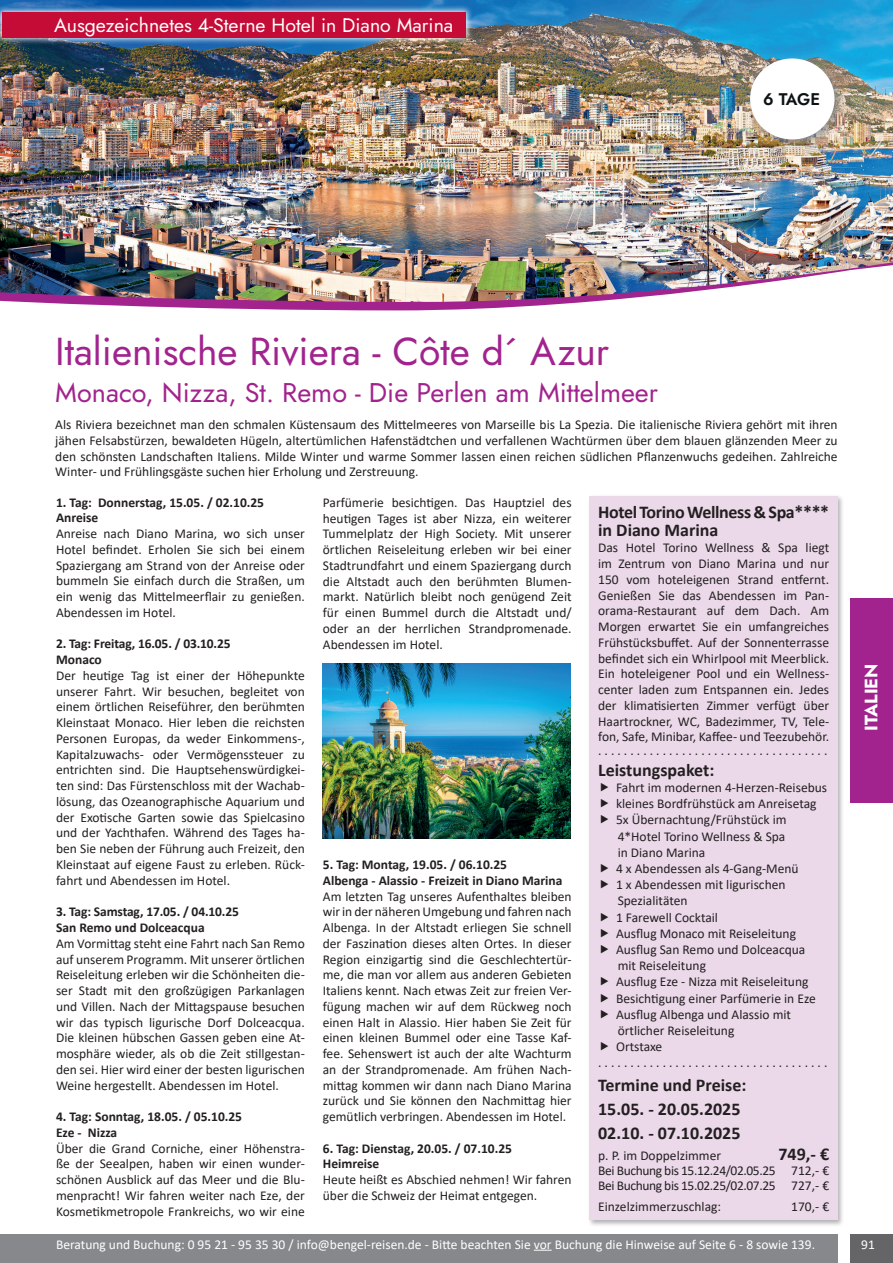
<style>
.page{position:relative;width:893px;height:1263px;background:#fff}
.page>*{position:absolute;margin:0;border:0;box-sizing:border-box;transform-origin:0 0}
.t1{font:39px "Jost";color:#a2238e}
.t2{font:27px "Jost";color:#a2238e}
.t3{font:19.5px "Jost";color:#fff}
.t4{font:700 18px/24px "Calibri";color:#231f20}
.t5{font:700 18px/18px "Calibri";letter-spacing:-.02em;color:#231f20}
.t6{font:18px "Jost";color:#fff}
.t7{font:16.8px "Jost";color:#0d1214}
.t8{font:13.5px/15.8px "Calibri";color:#231f20;text-align:justify}
.t9{font:700 13.5px/15.8px "Calibri";color:#231f20}
.t10{font:13.5px "Calibri";color:#fff}
.t11{font:13.5px/15px "Calibri";letter-spacing:-.03em;color:#231f20}
</style>
<div class="page">
<img style="left:0;top:0;width:893px;height:255px">
<svg style="left:0;top:264px;width:893px;height:575px"></svg>
<img style="left:323px;top:663px;width:247px;height:175px">
<div style="left:0;top:5px;width:473px;height:40px;background:#fff;opacity:.9"></div>
<div style="left:2px;top:12px;width:464px;height:25px;background:#c40c37"></div>
<div style="left:587px;top:494px;width:257px;height:733px;background:#656568;opacity:.5"></div>
<div style="left:590px;top:496px;width:248px;height:724px;background:#ebd9ea"></div>
<div style="left:0;top:1234px;width:838px;height:29px;background:#86888b"></div>
<div style="left:850px;top:1234px;width:43px;height:29px;background:#656568"></div>
<svg style="left:534px;top:1250px;width:18px;height:1px"></svg>
<div style="left:745px;top:53px;width:101px;height:97px;background:#86888b;opacity:.75"></div>
<div style="left:750px;top:58px;width:84px;height:81px;background:#fff;border-radius:50%"></div>
<div style="left:850px;top:598px;width:43px;height:205px;background:#a2238e"></div>
<h3 class="t3" style="left:54px;top:11px;width:400px">Ausgezeichnetes 4-Sterne Hotel in Diano Marina</h3>
<p class="t7" style="left:763px;top:88px;width:58px">6 TAGE</p>
<h1 class="t1" style="left:55px;top:325px;width:555px">Italienische Riviera - Côte d´ Azur</h1>
<h2 class="t2" style="left:55px;top:375px;width:604px">Monaco, Nizza, St. Remo - Die Perlen am Mittelmeer</h2>
<p class="t8" style="left:55px;top:416px;width:784px">Als Riviera bezeichnet man den schmalen Küstensaum des Mittelmeeres von Marseille bis La Spezia. Die italienische Riviera gehört mit ihren jähen Felsabstürzen, bewaldeten Hügeln, altertümlichen Hafenstädtchen und verfallenen Wachtürmen über dem blauen glänzenden Meer zu den schönsten Landschaften Italiens. Milde Winter und warme Sommer lassen einen reichen südlichen Pflanzenwuchs gedeihen. Zahlreiche Winter- und Frühlingsgäste suchen hier Erholung und Zerstreuung.</p>
<p class="t9" style="left:56px;top:494px;width:210px">1. Tag: Donnerstag, 15.05. / 02.10.25<br>Anreise</p>
<p class="t8" style="left:56px;top:525px;width:250px">Anreise nach Diano Marina, wo sich unser Hotel befindet. Erholen Sie sich bei einem Spaziergang am Strand von der Anreise oder bummeln Sie einfach durch die Straßen, um ein wenig das Mittelmeerflair zu genießen.<br>Abendessen im Hotel.</p>
<p class="t9" style="left:56px;top:636px;width:176px">2. Tag: Freitag, 16.05. / 03.10.25<br>Monaco</p>
<p class="t8" style="left:56px;top:667px;width:250px">Der heutige Tag ist einer der Höhepunkte unserer Fahrt. Wir besuchen, begleitet von einem örtlichen Reiseführer, den berühmten Kleinstaat Monaco. Hier leben die reichsten Personen Europas, da weder Einkommens-, Kapitalzuwachs- oder Vermögenssteuer zu entrichten sind. Die Hauptsehenswürdigkei&shy;ten sind: Das Fürstenschloss mit der Wachab&shy;lösung, das Ozeanographische Aquarium und der Exotische Garten sowie das Spielcasino und der Yachthafen. Während des Tages ha&shy;ben Sie neben der Führung auch Freizeit, den Kleinstaat auf eigene Faust zu erleben. Rück&shy;fahrt und Abendessen im Hotel.</p>
<p class="t9" style="left:56px;top:904px;width:184px">3. Tag: Samstag, 17.05. / 04.10.25<br>San Remo und Dolceacqua</p>
<p class="t8" style="left:56px;top:935px;width:250px">Am Vormittag steht eine Fahrt nach San Remo auf unserem Programm. Mit unserer örtlichen Reiseleitung erleben wir die Schönheiten die&shy;ser Stadt mit den großzügigen Parkanlagen und Villen. Nach der Mittagspause besuchen wir das typisch ligurische Dorf Dolceacqua.<br>Die kleinen hübschen Gassen geben eine At&shy;mosphäre wieder, als ob die Zeit stillgestan&shy;den sei. Hier wird einer der besten ligurischen Weine hergestellt. Abendessen im Hotel.</p>
<p class="t9" style="left:56px;top:1108px;width:188px">4. Tag: Sonntag, 18.05. / 05.10.25<br>Eze - Nizza</p>
<p class="t8" style="left:56px;top:1140px;width:250px">Über die Grand Corniche, einer Höhenstra&shy;ße der Seealpen, haben wir einen wunder&shy;schönen Ausblick auf das Meer und die Blu&shy;menpracht! Wir fahren weiter nach Eze, der Kosmetikmetropole Frankreichs, wo wir eine</p>
<p class="t8" style="left:323px;top:494px;width:250px">Parfümerie besichtigen. Das Hauptziel des heutigen Tages ist aber Nizza, ein weiterer Tummelplatz der High Society. Mit unserer örtlichen Reiseleitung erleben wir bei einer Stadtrundfahrt und einem Spaziergang durch die Altstadt auch den berühmten Blumen&shy;markt. Natürlich bleibt noch genügend Zeit für einen Bummel durch die Altstadt und/ oder an der herrlichen Strandpromenade.<br>Abendessen im Hotel.</p>
<h3 class="t5" style="left:598px;top:503px;width:233px">Hotel Torino Wellness &amp; Spa**** in Diano Marina</h3>
<p class="t8" style="left:598px;top:539px;width:233px">Das Hotel Torino Wellness &amp; Spa liegt im Zentrum von Diano Marina und nur 150 vom hoteleigenen Strand entfernt.<br>Genießen Sie das Abendessen im Pan&shy;orama-Restaurant auf dem Dach. Am Morgen erwartet Sie ein umfangreiches Frühstücksbuffet. Auf der Sonnenterrasse befindet sich ein Whirlpool mit Meerblick.<br>Ein hoteleigener Pool und ein Wellness&shy;center laden zum Entspannen ein. Jedes der klimatisierten Zimmer verfügt über Haartrockner, WC, Badezimmer, TV, Tele&shy;fon, Safe, Minibar, Kaffee- und Teezubehör.</p>
<p class="t8" style="left:598px;top:742px;width:231px">. . . . . . . . . . . . . . . . . . . . . . . . . . . . . . . . . . . .</p>
<h3 class="t4" style="left:598px;top:757px;width:118px">Leistungspaket:</h3>
<p class="t8" style="left:616px;top:779px;width:213px">Fahrt im modernen 4-Herzen-Reisebus</p>
<p class="t8" style="left:616px;top:795px;width:202px">kleines Bordfrühstück am Anreisetag</p>
<p class="t8" style="left:616px;top:812px;width:172px">5x Übernachtung/Frühstück im</p>
<p class="t8" style="left:618px;top:828px;width:169px">4*Hotel Torino Wellness &amp; Spa</p>
<p class="t8" style="left:618px;top:844px;width:89px">in Diano Marina</p>
<p class="t8" style="left:616px;top:860px;width:184px">4 x Abendessen als 4-Gang-Menü</p>
<p class="t8" style="left:616px;top:876px;width:171px">1 x Abendessen mit ligurischen</p>
<p class="t8" style="left:618px;top:893px;width:71px">Spezialitäten</p>
<p class="t8" style="left:616px;top:909px;width:103px">1 Farewell Cocktail</p>
<p class="t8" style="left:616px;top:925px;width:182px">Ausflug Monaco mit Reiseleitung</p>
<p class="t8" style="left:616px;top:941px;width:191px">Ausflug San Remo und Dolceacqua</p>
<p class="t8" style="left:618px;top:957px;width:90px">mit Reiseleitung</p>
<p class="t8" style="left:616px;top:974px;width:194px">Ausflug Eze - Nizza mit Reiseleitung</p>
<p class="t8" style="left:616px;top:990px;width:201px">Besichtigung einer Parfümerie in Eze</p>
<p class="t8" style="left:616px;top:1006px;width:177px">Ausflug Albenga und Alassio mit</p>
<p class="t8" style="left:618px;top:1022px;width:118px">örtlicher Reiseleitung</p>
<p class="t8" style="left:616px;top:1038px;width:48px">Ortstaxe</p>
<p class="t8" style="left:598px;top:1054px;width:231px">. . . . . . . . . . . . . . . . . . . . . . . . . . . . . . . . . . . .</p>
<h3 class="t4" style="left:598px;top:1073px;width:150px">Termine und Preise:<br>15.05. - 20.05.2025<br>02.10. - 07.10.2025</h3>
<p class="t8" style="left:598px;top:1147px;width:125px">p. P. im Doppelzimmer</p>
<h3 class="t4" style="left:778px;top:1142px;width:52px">749,- €</h3>
<p class="t11" style="left:598px;top:1163px;width:233px">Bei Buchung bis 15.12.24/02.05.25 712,- €<br>Bei Buchung bis 15.02.25/02.07.25 727,- €</p>
<p class="t8" style="left:598px;top:1198px;width:125px">Einzelzimmerzuschlag:</p>
<p class="t8" style="left:791px;top:1198px;width:39px">170,- €</p>
<p class="t10" style="left:56px;top:1235px;width:760px">Beratung und Buchung: 0 95 21 - 95 35 30 / info@bengel-reisen.de - Bitte beachten Sie vor Buchung die Hinweise auf Seite 6 - 8 sowie 139.</p>
<p class="t10" style="left:861px;top:1235px;width:15px">91</p>
<h3 class="t6" style="left:859px;top:731px;width:69px;rotate:-90deg">ITALIEN</h3>
<p class="t9" style="left:323px;top:856px;width:241px">5. Tag: Montag, 19.05. / 06.10.25<br>Albenga - Alassio - Freizeit in Diano Marina</p>
<p class="t8" style="left:323px;top:888px;width:250px">Am letzten Tag unseres Aufenthaltes bleiben wir in der näheren Umgebung und fahren nach Albenga. In der Altstadt erliegen Sie schnell der Faszination dieses alten Ortes. In dieser Region einzigartig sind die Geschlechtertür&shy;me, die man vor allem aus anderen Gebieten Italiens kennt. Nach etwas Zeit zur freien Ver&shy;fügung machen wir auf dem Rückweg noch einen Halt in Alassio. Hier haben Sie Zeit für einen kleinen Bummel oder eine Tasse Kaf&shy;fee. Sehenswert ist auch der alte Wachturm an der Strandpromenade. Am frühen Nach&shy;mittag kommen wir dann nach Diano Marina zurück und Sie können den Nachmittag hier gemütlich verbringen. Abendessen im Hotel.</p>
<p class="t9" style="left:323px;top:1140px;width:191px">6. Tag: Dienstag, 20.05. / 07.10.25<br>Heimreise</p>
<p class="t8" style="left:323px;top:1171px;width:250px">Heute heißt es Abschied nehmen! Wir fahren über die Schweiz der Heimat entgegen.</p>
</div>
